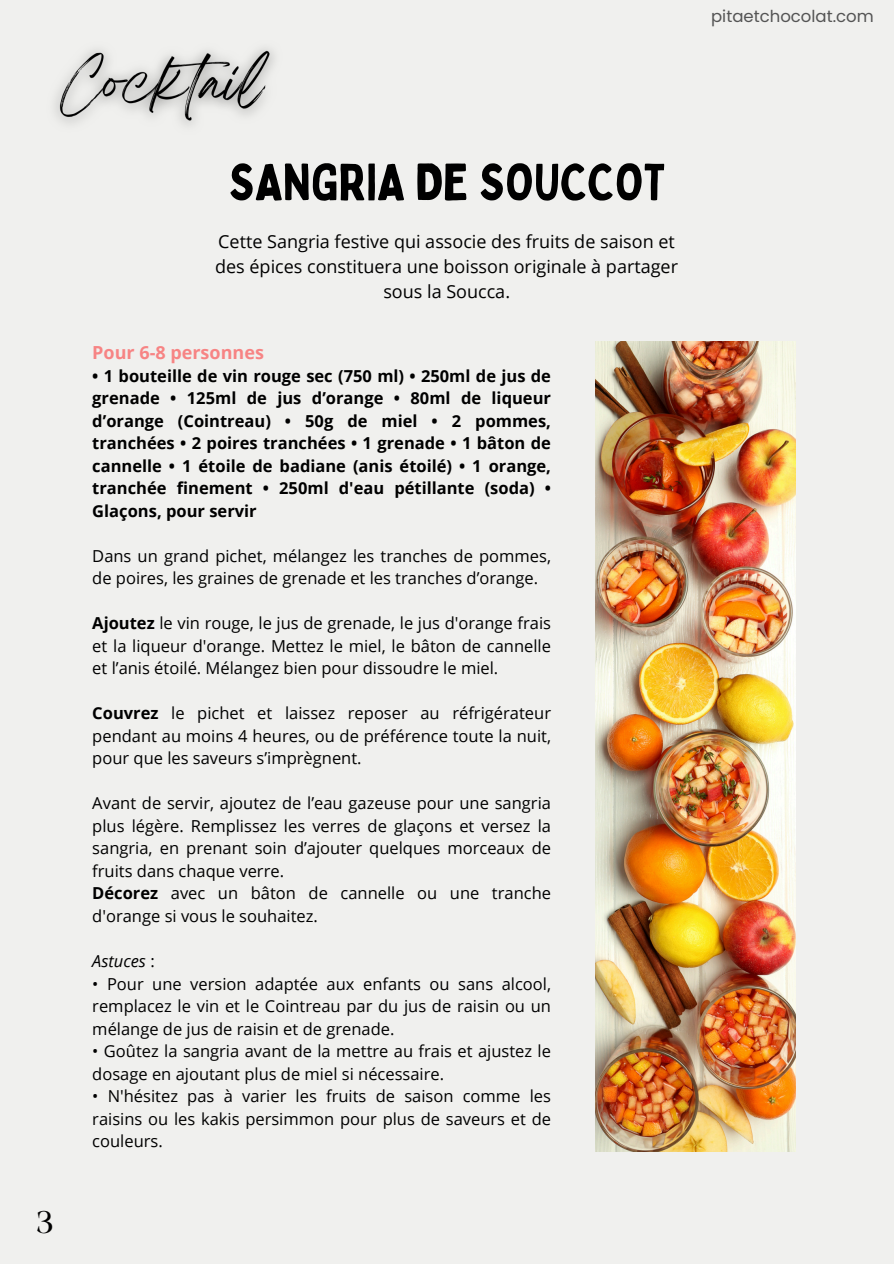
<style>
.page{position:relative;width:894px;height:1264px;background:#fff}
.page>*{position:absolute;margin:0;border:0;box-sizing:border-box;transform-origin:0 0}
.t1{font:51px "Bobby Jones";color:#000}
.t2{font:30px "Maharlika";color:#000}
.t3{font:18px/24.8px "Open Sans";color:#000;text-align:center}
.t4{font:700 18px "Open Sans";color:#f78484}
.t5{font:16.5px/22.5px "Open Sans";color:#000;text-align:justify}
.t6{font:700 16.5px/22.5px "Open Sans";color:#000;text-align:justify}
.t7{font:16.5px "Poppins";color:#545454}
.t8{font:italic 16.5px "Open Sans";color:#000}
.s1{font-weight:700}
.s2{font-style:normal}
</style>
<div class="page">
<div style="left:0;top:0;width:893px;height:1263px;background:#f0f0ee"></div>
<img style="left:595px;top:342px;width:199px;height:809px">
<img style="left:55px;top:49px;width:220px;height:76px">
<p class="t7" style="left:711px;top:5px;width:164px">pitaetchocolat.com</p>
<p class="t2" style="left:36px;top:1209px;width:18px">3</p>
<h1 class="t1" style="left:228px;top:150px;width:438px">SANGRIA DE SOUCCOT</h1>
<p class="t3" style="left:215px;top:229px;width:464px">Cette Sangria festive qui associe des fruits de saison et des épices constituera une boisson originale à partager sous la Soucca.</p>
<p class="t4" style="left:92px;top:340px;width:173px">Pour 6-8 personnes</p>
<p class="t6" style="left:92px;top:364px;width:460px">• 1 bouteille de vin rouge sec (750 ml) • 250ml de jus de grenade • 125ml de jus d’orange • 80ml de liqueur d’orange (Cointreau) • 50g de miel • 2 pommes, tranchées • 2 poires tranchées • 1 grenade • 1 bâton de cannelle • 1 étoile de badiane (anis étoilé) • 1 orange, tranchée finement • 250ml d'eau pétillante (soda) • Glaçons, pour servir</p>
<h3 class="t5" style="left:92px;top:544px;width:460px">Dans un grand pichet, mélangez les tranches de pommes, de poires, les graines de grenade et les tranches d’orange.</h3>
<p class="t5" style="left:92px;top:611px;width:460px"><span class="s1">Ajoutez</span> le vin rouge, le jus de grenade, le jus d'orange frais et la liqueur d'orange. Mettez le miel, le bâton de cannelle et l’anis étoilé. Mélangez bien pour dissoudre le miel.</p>
<p class="t5" style="left:92px;top:701px;width:460px"><span class="s1">Couvrez</span> le pichet et laissez reposer au réfrigérateur pendant au moins 4 heures, ou de préférence toute la nuit, pour que les saveurs s’imprègnent.</p>
<p class="t5" style="left:92px;top:791px;width:460px">Avant de servir, ajoutez de l’eau gazeuse pour une sangria plus légère. Remplissez les verres de glaçons et versez la sangria, en prenant soin d’ajouter quelques morceaux de fruits dans chaque verre.</p>
<p class="t5" style="left:92px;top:881px;width:460px"><span class="s1">Décorez</span> avec un bâton de cannelle ou une tranche d'orange si vous le souhaitez.</p>
<p class="t8" style="left:92px;top:949px;width:64px">Astuces <span class="s2">:</span></p>
<p class="t5" style="left:92px;top:971px;width:460px">• Pour une version adaptée aux enfants ou sans alcool, remplacez le vin et le Cointreau par du jus de raisin ou un mélange de jus de raisin et de grenade.</p>
<p class="t5" style="left:92px;top:1039px;width:460px">• Goûtez la sangria avant de la mettre au frais et ajustez le dosage en ajoutant plus de miel si nécessaire.</p>
<p class="t5" style="left:92px;top:1084px;width:460px">• N'hésitez pas à varier les fruits de saison comme les raisins ou les kakis persimmon pour plus de saveurs et de couleurs.</p>
</div>
